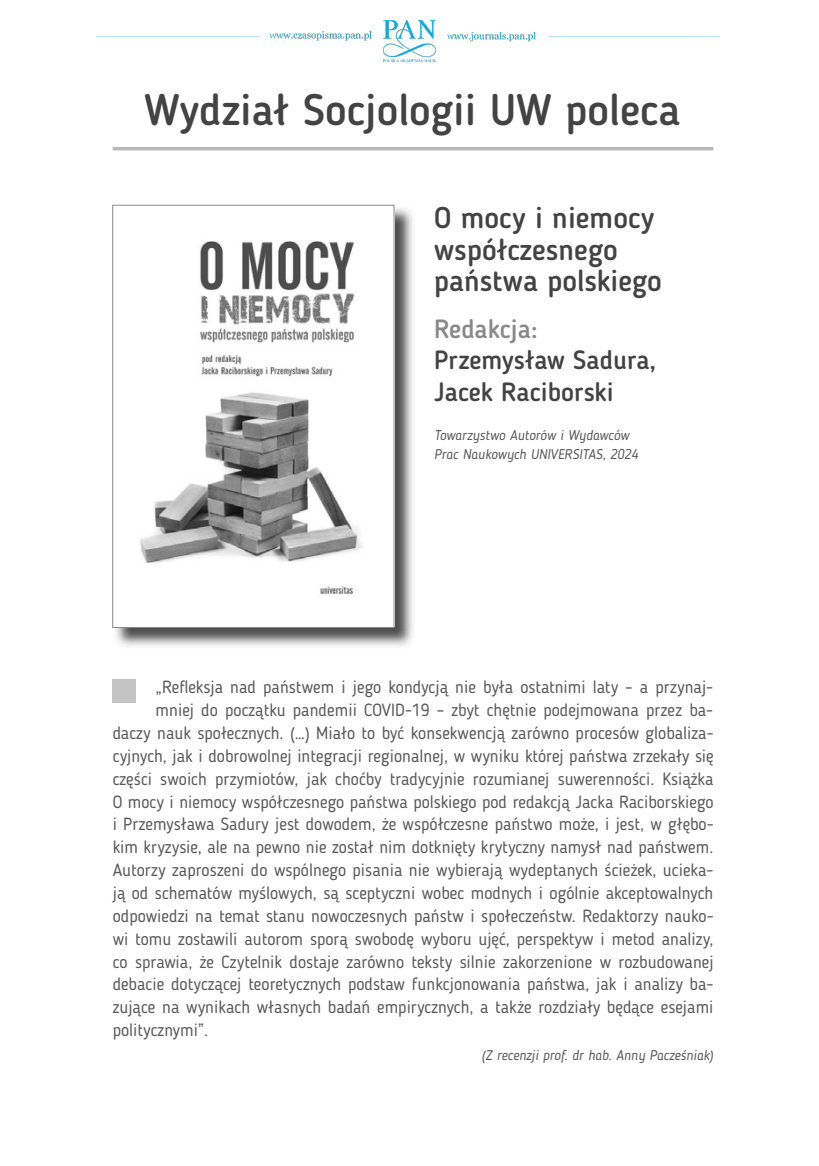
<style>
.page{position:relative;width:819px;height:1166px;background:#fff}
.page>*{position:absolute;margin:0;border:0;box-sizing:border-box;transform-origin:0 0}
.t1{font:500 43.75px "Blogger Sans";color:#434343}
.t2{font:500 29.75px/31.5px "Blogger Sans";color:#434343}
.t3{font:500 26.25px/31.5px "Blogger Sans";color:#434343}
.t4{font:500 26.25px "Blogger Sans";color:#898989}
.t5{font:17.5px "Blogger Sans";color:#5a5a5a}
.t6{font:italic 14px/19.2px "Blogger Sans";color:#5a5a5a}
</style>
<div class="page">
<img style="left:96px;top:20px;width:624px;height:43px">
<div style="left:113px;top:679px;width:23px;height:23px;background:#c4c4c4"></div>
<img style="left:116px;top:205px;width:297px;height:441px">
<img style="left:116px;top:207px;width:276px;height:419px">
<div style="left:112px;top:205px;width:282px;height:423px;border:1px solid #898989"></div>
<hr style="left:113px;top:147px;width:600px;height:3px;background:#b8b8b8">
<h1 class="t1" style="left:144px;top:83px;width:537px">Wydział Socjologii UW poleca</h1>
<h2 class="t2" style="left:434px;top:202px;width:229px">O mocy i niemocy współczesnego państwa polskiego</h2>
<h3 class="t4" style="left:434px;top:313px;width:105px">Redakcja:</h3>
<h3 class="t3" style="left:434px;top:344px;width:223px">Przemysław Sadura,<br>Jacek Raciborski</h3>
<p class="t6" style="left:434px;top:425px;width:205px">Towarzystwo Autorów i Wydawców<br>Prac Naukowych UNIVERSITAS, 2024</p>
<p class="t5" style="left:156px;top:677px;width:559px">„Refleksja nad państwem i jego kondycją nie była ostatnimi laty – a przynaj-</p>
<p class="t5" style="left:156px;top:700px;width:559px">mniej do początku pandemii COVID-19 – zbyt chętnie podejmowana przez ba-</p>
<p class="t5" style="left:113px;top:722px;width:602px">daczy nauk społecznych. (…) Miało to być konsekwencją zarówno procesów globaliza-</p>
<p class="t5" style="left:113px;top:745px;width:602px">cyjnych, jak i dobrowolnej integracji regionalnej, w wyniku której państwa zrzekały się</p>
<p class="t5" style="left:113px;top:768px;width:602px">części swoich przymiotów, jak choćby tradycyjnie rozumianej suwerenności. Książka</p>
<p class="t5" style="left:113px;top:791px;width:602px">O mocy i niemocy współczesnego państwa polskiego pod redakcją Jacka Raciborskiego</p>
<p class="t5" style="left:113px;top:814px;width:602px">i Przemysława Sadury jest dowodem, że współczesne państwo może, i jest, w głębo-</p>
<p class="t5" style="left:113px;top:837px;width:602px">kim kryzysie, ale na pewno nie został nim dotknięty krytyczny namysł nad państwem.</p>
<p class="t5" style="left:113px;top:859px;width:602px">Autorzy zaproszeni do wspólnego pisania nie wybierają wydeptanych ścieżek, ucieka-</p>
<p class="t5" style="left:113px;top:882px;width:602px">ją od schematów myślowych, są sceptyczni wobec modnych i ogólnie akceptowalnych</p>
<p class="t5" style="left:113px;top:905px;width:602px">odpowiedzi na temat stanu nowoczesnych państw i społeczeństw. Redaktorzy nauko-</p>
<p class="t5" style="left:113px;top:928px;width:602px">wi tomu zostawili autorom sporą swobodę wyboru ujęć, perspektyw i metod analizy,</p>
<p class="t5" style="left:113px;top:951px;width:602px">co sprawia, że Czytelnik dostaje zarówno teksty silnie zakorzenione w rozbudowanej</p>
<p class="t5" style="left:113px;top:974px;width:602px">debacie dotyczącej teoretycznych podstaw funkcjonowania państwa, jak i analizy ba-</p>
<p class="t5" style="left:113px;top:996px;width:602px">zujące na wynikach własnych badań empirycznych, a także rozdziały będące esejami</p>
<p class="t5" style="left:113px;top:1019px;width:97px">politycznymi”.</p>
<p class="t6" style="left:481px;top:1045px;width:233px">(Z recenzji prof. dr hab. Anny Pacześniak)</p>
</div>
